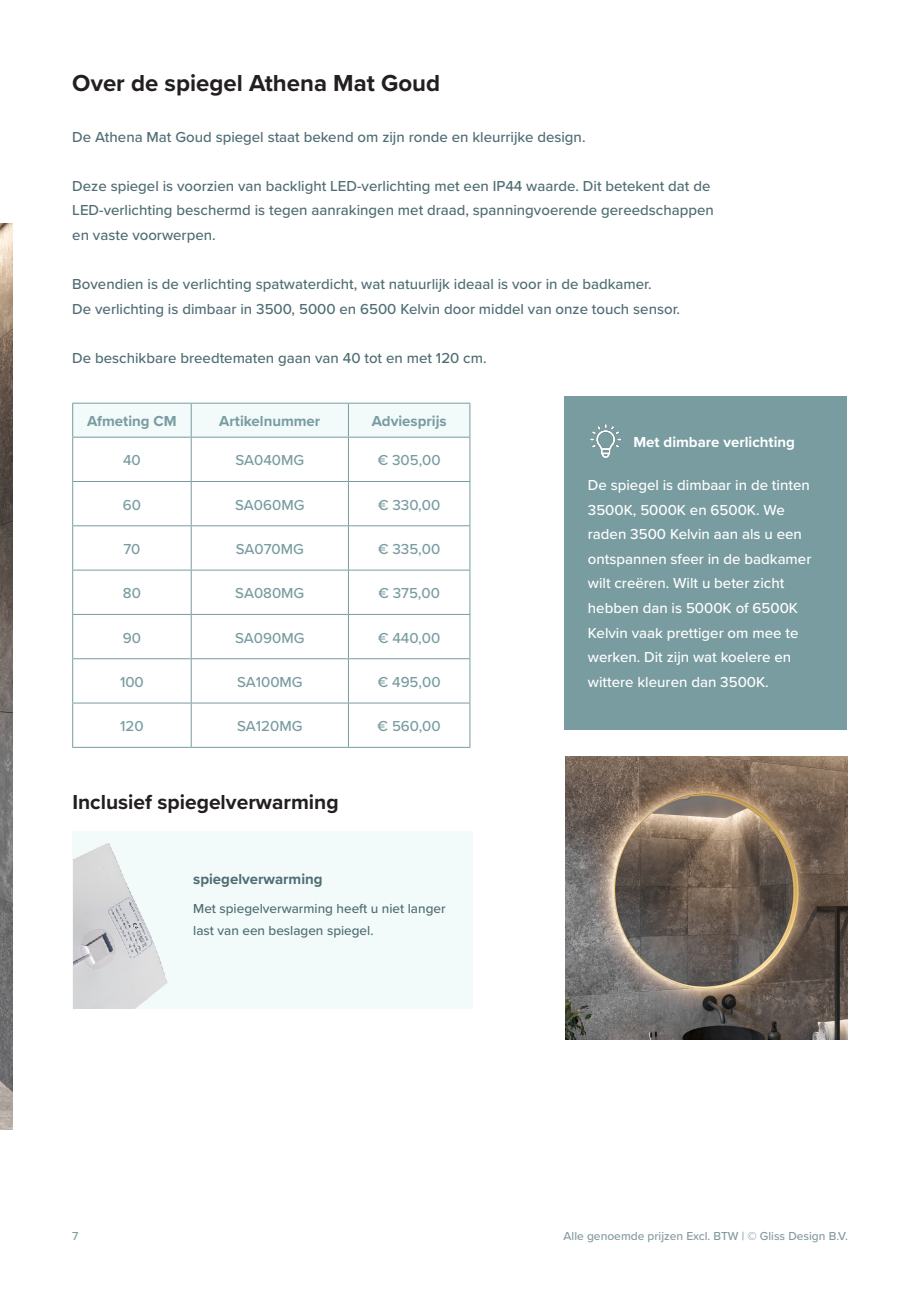
<style>
.page{position:relative;width:919px;height:1289px;background:#fff}
.page>*{position:absolute;margin:0;border:0;box-sizing:border-box;transform-origin:0 0}
.Gliss_projectset_titels{font:700 24px "Proxima Nova";color:#231f20}
.Gliss_projectset_titels-2{font:700 21px "Proxima Nova";color:#231f20}
.Gliss_Paragraaf_Tekst{font:500 15px/24.6px "Proxima Nova";color:#4f6d73}
.t1{font:500 15px/24.6px "Proxima Nova";color:#fff}
.Basis_tekst{font:500 15px "Proxima Nova";color:#789ca0}
.Kopje{font:700 15px "Proxima Nova";color:#789ca0}
.t2{font:700 15px "Proxima Nova";color:#fff}
.Gliss_Uitgelicht_Paragraaf_Tekst{font:700 15px "Proxima Nova";color:#4f6d73}
.Gliss_Uitgelicht_Paragraaf_Tekst-2{font:500 13.5px/21.9px "Proxima Nova";color:#4f6d73}
.t3{font:500 12px "Proxima Nova";color:#4f6d73}
</style>
<div class="page">
<img style="left:0;top:223px;width:13px;height:906px">
<img style="left:565px;top:756px;width:282px;height:283px">
<div style="left:73px;top:403px;width:118px;height:34px;background:#f2fafa"></div>
<div style="left:192px;top:404px;width:277px;height:33px;background:#f2fafa"></div>
<hr style="left:72px;top:403px;width:119px;height:1px;background:#789ca0">
<hr style="left:72px;top:403px;width:1px;height:34px;background:#789ca0">
<hr style="left:191px;top:403px;width:157px;height:1px;background:#789ca0">
<hr style="left:191px;top:403px;width:1px;height:34px;background:#789ca0">
<hr style="left:348px;top:403px;width:122px;height:1px;background:#789ca0">
<hr style="left:348px;top:403px;width:1px;height:34px;background:#789ca0">
<hr style="left:469px;top:403px;width:1px;height:34px;background:#789ca0">
<hr style="left:72px;top:437px;width:119px;height:1px;background:#789ca0">
<hr style="left:72px;top:437px;width:1px;height:44px;background:#789ca0">
<hr style="left:191px;top:437px;width:157px;height:1px;background:#789ca0">
<hr style="left:191px;top:437px;width:1px;height:44px;background:#789ca0">
<hr style="left:348px;top:437px;width:122px;height:1px;background:#789ca0">
<hr style="left:348px;top:437px;width:1px;height:44px;background:#789ca0">
<hr style="left:469px;top:437px;width:1px;height:44px;background:#789ca0">
<hr style="left:72px;top:481px;width:119px;height:1px;background:#789ca0">
<hr style="left:72px;top:482px;width:1px;height:43px;background:#789ca0">
<hr style="left:191px;top:481px;width:157px;height:1px;background:#789ca0">
<hr style="left:191px;top:482px;width:1px;height:43px;background:#789ca0">
<hr style="left:348px;top:481px;width:122px;height:1px;background:#789ca0">
<hr style="left:348px;top:482px;width:1px;height:43px;background:#789ca0">
<hr style="left:469px;top:482px;width:1px;height:43px;background:#789ca0">
<hr style="left:72px;top:525px;width:119px;height:1px;background:#789ca0">
<hr style="left:72px;top:526px;width:1px;height:43px;background:#789ca0">
<hr style="left:191px;top:525px;width:157px;height:1px;background:#789ca0">
<hr style="left:191px;top:526px;width:1px;height:43px;background:#789ca0">
<hr style="left:348px;top:525px;width:122px;height:1px;background:#789ca0">
<hr style="left:348px;top:526px;width:1px;height:43px;background:#789ca0">
<hr style="left:469px;top:526px;width:1px;height:43px;background:#789ca0">
<hr style="left:72px;top:569px;width:119px;height:1px;background:#789ca0">
<hr style="left:72px;top:570px;width:1px;height:44px;background:#789ca0">
<hr style="left:191px;top:569px;width:157px;height:1px;background:#789ca0">
<hr style="left:191px;top:570px;width:1px;height:44px;background:#789ca0">
<hr style="left:348px;top:569px;width:122px;height:1px;background:#789ca0">
<hr style="left:348px;top:570px;width:1px;height:44px;background:#789ca0">
<hr style="left:469px;top:570px;width:1px;height:44px;background:#789ca0">
<hr style="left:72px;top:614px;width:119px;height:1px;background:#789ca0">
<hr style="left:72px;top:614px;width:1px;height:44px;background:#789ca0">
<hr style="left:191px;top:614px;width:157px;height:1px;background:#789ca0">
<hr style="left:191px;top:614px;width:1px;height:44px;background:#789ca0">
<hr style="left:348px;top:614px;width:122px;height:1px;background:#789ca0">
<hr style="left:348px;top:614px;width:1px;height:44px;background:#789ca0">
<hr style="left:469px;top:614px;width:1px;height:44px;background:#789ca0">
<hr style="left:72px;top:658px;width:119px;height:1px;background:#789ca0">
<hr style="left:72px;top:659px;width:1px;height:43px;background:#789ca0">
<hr style="left:191px;top:658px;width:157px;height:1px;background:#789ca0">
<hr style="left:191px;top:659px;width:1px;height:43px;background:#789ca0">
<hr style="left:348px;top:658px;width:122px;height:1px;background:#789ca0">
<hr style="left:348px;top:659px;width:1px;height:43px;background:#789ca0">
<hr style="left:469px;top:659px;width:1px;height:43px;background:#789ca0">
<hr style="left:72px;top:702px;width:119px;height:1px;background:#789ca0">
<hr style="left:72px;top:703px;width:1px;height:44px;background:#789ca0">
<hr style="left:191px;top:702px;width:157px;height:1px;background:#789ca0">
<hr style="left:191px;top:703px;width:1px;height:44px;background:#789ca0">
<hr style="left:348px;top:702px;width:122px;height:1px;background:#789ca0">
<hr style="left:348px;top:703px;width:1px;height:44px;background:#789ca0">
<hr style="left:469px;top:703px;width:1px;height:44px;background:#789ca0">
<hr style="left:72px;top:747px;width:119px;height:1px;background:#789ca0">
<hr style="left:191px;top:747px;width:157px;height:1px;background:#789ca0">
<hr style="left:348px;top:747px;width:122px;height:1px;background:#789ca0">
<div style="left:564px;top:396px;width:283px;height:334px;background:#789ca0"></div>
<img style="left:590px;top:424px;width:30px;height:33px">
<div style="left:72px;top:831px;width:401px;height:177px;background:#f2fafa"></div>
<img style="left:73px;top:843px;width:95px;height:165px">
<p class="Gliss_projectset_titels" style="left:72px;top:65px;width:369px">Over de spiegel Athena Mat Goud</p>
<p class="Gliss_Paragraaf_Tekst" style="left:72px;top:124px;width:514px">De Athena Mat Goud spiegel staat bekend om zijn ronde en kleurrijke design.</p>
<p class="Gliss_Paragraaf_Tekst" style="left:72px;top:173px;width:643px">Deze spiegel is voorzien van backlight LED-verlichting met een IP44 waarde. Dit betekent dat de<br>LED-verlichting beschermd is tegen aanrakingen met draad, spanningvoerende gereedschappen en vaste voorwerpen.</p>
<p class="Gliss_Paragraaf_Tekst" style="left:72px;top:271px;width:581px">Bovendien is de verlichting spatwaterdicht, wat natuurlijk ideaal is voor in de badkamer.</p>
<p class="Gliss_Paragraaf_Tekst" style="left:72px;top:296px;width:609px">De verlichting is dimbaar in 3500, 5000 en 6500 Kelvin door middel van onze touch sensor.</p>
<p class="Gliss_Paragraaf_Tekst" style="left:72px;top:345px;width:416px">De beschikbare breedtematen gaan van 40 tot en met 120 cm.</p>
<p class="Kopje" style="left:87px;top:410px;width:91px">Afmeting CM</p>
<p class="Kopje" style="left:219px;top:410px;width:102px">Artikelnummer</p>
<p class="Kopje" style="left:371px;top:410px;width:76px">Adviesprijs</p>
<p class="Basis_tekst" style="left:123px;top:449px;width:19px">40</p>
<p class="Basis_tekst" style="left:235px;top:449px;width:70px">SA040MG</p>
<p class="Basis_tekst" style="left:377px;top:449px;width:64px">€ 305,00</p>
<p class="Basis_tekst" style="left:123px;top:493px;width:20px">60</p>
<p class="Basis_tekst" style="left:235px;top:493px;width:71px">SA060MG</p>
<p class="Basis_tekst" style="left:378px;top:493px;width:64px">€ 330,00</p>
<p class="Basis_tekst" style="left:123px;top:537px;width:19px">70</p>
<p class="Basis_tekst" style="left:236px;top:537px;width:70px">SA070MG</p>
<p class="Basis_tekst" style="left:378px;top:537px;width:64px">€ 335,00</p>
<p class="Basis_tekst" style="left:123px;top:582px;width:20px">80</p>
<p class="Basis_tekst" style="left:235px;top:582px;width:70px">SA080MG</p>
<p class="Basis_tekst" style="left:378px;top:582px;width:63px">€ 375,00</p>
<p class="Basis_tekst" style="left:123px;top:626px;width:20px">90</p>
<p class="Basis_tekst" style="left:235px;top:626px;width:71px">SA090MG</p>
<p class="Basis_tekst" style="left:378px;top:626px;width:64px">€ 440,00</p>
<p class="Basis_tekst" style="left:120px;top:670px;width:25px">100</p>
<p class="Basis_tekst" style="left:237px;top:670px;width:67px">SA100MG</p>
<p class="Basis_tekst" style="left:378px;top:670px;width:64px">€ 495,00</p>
<p class="Basis_tekst" style="left:120px;top:715px;width:25px">120</p>
<p class="Basis_tekst" style="left:237px;top:715px;width:67px">SA120MG</p>
<p class="Basis_tekst" style="left:377px;top:715px;width:64px">€ 560,00</p>
<p class="Gliss_projectset_titels-2" style="left:72px;top:786px;width:268px">Inclusief spiegelverwarming</p>
<p class="Gliss_Uitgelicht_Paragraaf_Tekst" style="left:193px;top:868px;width:131px">spiegelverwarming</p>
<p class="Gliss_Uitgelicht_Paragraaf_Tekst-2" style="left:193px;top:896px;width:254px">Met spiegelverwarming heeft u niet langer last van een beslagen spiegel.</p>
<p class="t2" style="left:633px;top:431px;width:163px">Met dimbare verlichting</p>
<p class="t1" style="left:588px;top:472px;width:225px">De spiegel is dimbaar in de tinten<br>3500K, 5000K en 6500K. We raden 3500 Kelvin aan als u een ontspannen sfeer in de badkamer wilt creëren. Wilt u beter zicht</p>
<p class="t1" style="left:588px;top:595px;width:212px">hebben dan is 5000K of 6500K<br>Kelvin vaak prettiger om mee te werken. Dit zijn wat koelere en wittere kleuren dan 3500K.</p>
<p class="t3" style="left:72px;top:1226px;width:8px">7</p>
<p class="t3" style="left:563px;top:1226px;width:286px">Alle genoemde prijzen Excl. BTW | © Gliss Design B.V.</p>
</div>
